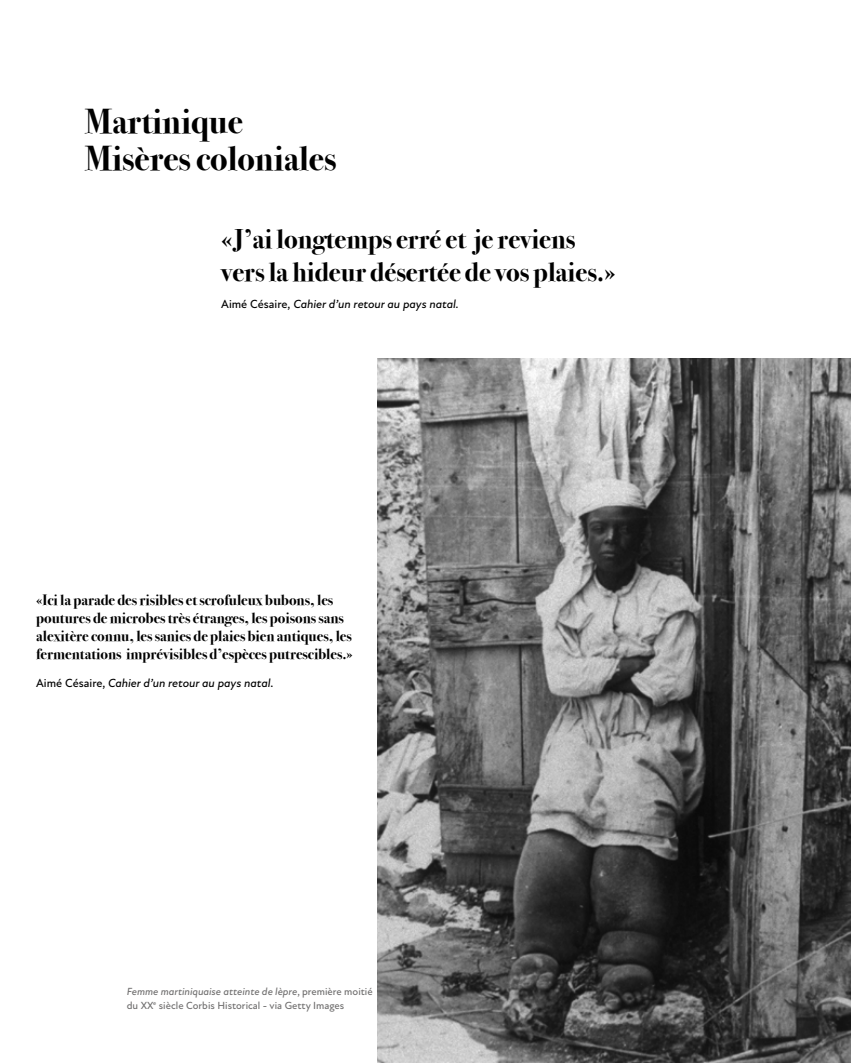
<style>
.page{position:relative;width:851px;height:1063px;background:#fff}
.page>*{position:absolute;margin:0;border:0;box-sizing:border-box;transform-origin:0 0}
.t1{font:700 34.5px/37.5px "Bodoni Svty Two OSITCTT";color:#000}
.t2{font:700 27px/32.4px "Bodoni Svty Two OSITCTT";color:#000}
.t3{font:700 15px/18px "Bodoni Svty Two OSITCTT";color:#000}
.t4{font:italic 500 12px "New Atten";color:#000}
.t5{font:500 10.5px/13.5px "New Atten";color:#706f6f}
.s1{font-style:normal}
.s2{font-style:italic}
</style>
<div class="page">
<img style="left:377px;top:359px;width:473px;height:704px">
<h1 class="t1" style="left:85px;top:103px;width:252px">Martinique<br>Misères coloniales</h1>
<h2 class="t2" style="left:221px;top:223px;width:396px">«J’ai longtemps erré et je reviens vers la hideur désertée de vos plaies.»</h2>
<p class="t4" style="left:221px;top:297px;width:239px"><span class="s1">Aimé Césaire,</span> Cahier d’un retour au pays natal.</p>
<p class="t3" style="left:36px;top:591px;width:318px">«Ici la parade des risibles et scrofuleux bubons, les poutures de microbes très étranges, les poisons sans alexitère connu, les sanies de plaies bien antiques, les fermentations imprévisibles d’espèces putrescibles.»</p>
<p class="t4" style="left:36px;top:676px;width:239px"><span class="s1">Aimé Césaire,</span> Cahier d’un retour au pays natal<span class="s1">.</span></p>
<p class="t5" style="left:127px;top:985px;width:247px"><span class="s2">Femme martiniquaise atteinte de lèpre</span>, première moitié du XX<sup>e</sup> siècle Corbis Historical - via Getty Images</p>
</div>
